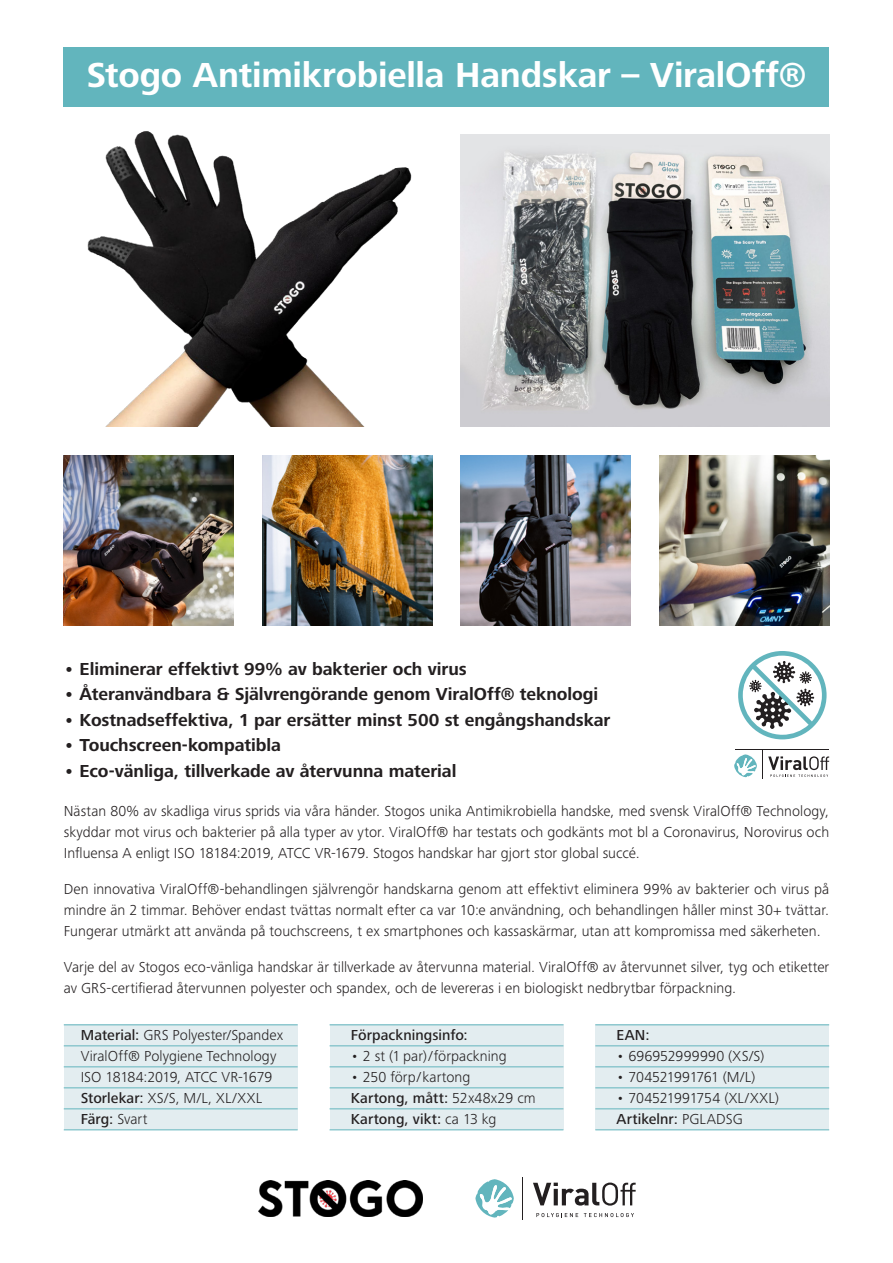
<style>
.page{position:relative;width:893px;height:1263px;background:#fff}
.page>*{position:absolute;margin:0;border:0;box-sizing:border-box;transform-origin:0 0}
.t1{font:700 36px "Frutiger Next Pro";letter-spacing:-.005em;color:#fff}
.t2{font:700 18px "Frutiger Next Pro";letter-spacing:-.005em;color:#231f20}
.t3{font:300 15px/21px "Frutiger Next Pro";color:#231f20;text-align:justify}
.t4{font:500 15px "Frutiger Next Pro";letter-spacing:.005em;color:#231f20}
.t5{font:300 15px "Frutiger Next Pro";letter-spacing:-.025em;color:#231f20}
.t6{font:300 15px "Frutiger Next Pro";letter-spacing:-.02em;color:#231f20}
.t7{font:300 15px "Frutiger Next Pro";letter-spacing:-.035em;color:#231f20}
.s1{font-weight:500}
.s2{font-weight:300}
</style>
<div class="page">
<div style="left:64px;top:47px;width:765px;height:59px;background:#62b5bd"></div>
<svg style="left:738px;top:651px;width:89px;height:88px"></svg>
<svg style="left:734px;top:749px;width:95px;height:29px"></svg>
<div style="left:64px;top:1025px;width:234px;height:105px;background:#e3edf0"></div>
<hr style="left:64px;top:1024px;width:234px;height:1px;background:#62b5bd">
<hr style="left:64px;top:1045px;width:234px;height:1px;background:#62b5bd">
<hr style="left:64px;top:1066px;width:234px;height:1px;background:#62b5bd">
<hr style="left:64px;top:1087px;width:234px;height:1px;background:#62b5bd">
<hr style="left:64px;top:1108px;width:234px;height:1px;background:#62b5bd">
<hr style="left:64px;top:1129px;width:234px;height:1px;background:#62b5bd">
<div style="left:330px;top:1025px;width:233px;height:105px;background:#e3edf0"></div>
<hr style="left:330px;top:1024px;width:233px;height:1px;background:#62b5bd">
<hr style="left:330px;top:1045px;width:233px;height:1px;background:#62b5bd">
<hr style="left:330px;top:1066px;width:233px;height:1px;background:#62b5bd">
<hr style="left:330px;top:1087px;width:233px;height:1px;background:#62b5bd">
<hr style="left:330px;top:1108px;width:233px;height:1px;background:#62b5bd">
<hr style="left:330px;top:1129px;width:233px;height:1px;background:#62b5bd">
<div style="left:595px;top:1025px;width:234px;height:105px;background:#e3edf0"></div>
<hr style="left:595px;top:1024px;width:234px;height:1px;background:#62b5bd">
<hr style="left:595px;top:1045px;width:234px;height:1px;background:#62b5bd">
<hr style="left:595px;top:1066px;width:234px;height:1px;background:#62b5bd">
<hr style="left:595px;top:1087px;width:234px;height:1px;background:#62b5bd">
<hr style="left:595px;top:1108px;width:234px;height:1px;background:#62b5bd">
<hr style="left:595px;top:1129px;width:234px;height:1px;background:#62b5bd">
<img style="left:82px;top:106px;width:332px;height:321px">
<img style="left:461px;top:135px;width:368px;height:292px">
<img style="left:64px;top:455px;width:170px;height:170px">
<img style="left:262px;top:455px;width:170px;height:170px">
<img style="left:461px;top:455px;width:170px;height:170px">
<img style="left:659px;top:455px;width:170px;height:170px">
<svg style="left:258px;top:1210px;width:154px;height:7px"></svg>
<img style="left:259px;top:1180px;width:164px;height:36px">
<hr style="left:523px;top:1177px;width:1px;height:43px;background:#231f20">
<svg style="left:533px;top:1182px;width:103px;height:23px"></svg>
<svg style="left:536px;top:1213px;width:42px;height:4px"></svg>
<svg style="left:584px;top:1213px;width:50px;height:4px"></svg>
<svg style="left:475px;top:1179px;width:39px;height:38px"></svg>
<p class="t1" style="left:86px;top:54px;width:721px">Stogo Antimikrobiella Handskar – ViralOff®</p>
<p class="t2" style="left:64px;top:658px;width:405px">• Eliminerar effektivt 99% av bakterier och virus</p>
<p class="t2" style="left:64px;top:684px;width:536px">• Återanvändbara &amp; Självrengörande genom ViralOff® teknologi</p>
<p class="t2" style="left:64px;top:709px;width:548px">• Kostnadseffektiva, 1 par ersätter minst 500 st engångshandskar</p>
<p class="t2" style="left:64px;top:735px;width:219px">• Touchscreen-kompatibla</p>
<p class="t2" style="left:64px;top:760px;width:394px">• Eco-vänliga, tillverkade av återvunna material</p>
<p class="t3" style="left:64px;top:800px;width:767px">Nästan 80% av skadliga virus sprids via våra händer. Stogos unika Antimikrobiella handske, med svensk ViralOff® Technology, skyddar mot virus och bakterier på alla typer av ytor. ViralOff® har testats och godkänts mot bl a Coronavirus, Norovirus och Influensa A enligt ISO 18184:2019, ATCC VR-1679. Stogos handskar har gjort stor global succé.</p>
<p class="t3" style="left:64px;top:878px;width:767px">Den innovativa ViralOff®-behandlingen självrengör handskarna genom att effektivt eliminera 99% av bakterier och virus på mindre än 2 timmar. Behöver endast tvättas normalt efter ca var 10:e användning, och behandlingen håller minst 30+ tvättar.<br>Fungerar utmärkt att använda på touchscreens, t ex smartphones och kassaskärmar, utan att kompromissa med säkerheten.</p>
<p class="t3" style="left:64px;top:956px;width:767px">Varje del av Stogos eco-vänliga handskar är tillverkade av återvunna material. ViralOff® av återvunnet silver, tyg och etiketter av GRS-certifierad återvunnen polyester och spandex, och de levereras i en biologiskt nedbrytbar förpackning.</p>
<p class="t3" style="left:81px;top:1024px;width:204px"><span class="s1">Material:</span> GRS Polyester/Spandex</p>
<p class="t3" style="left:81px;top:1045px;width:197px">ViralOff® Polygiene Technology</p>
<p class="t5" style="left:81px;top:1068px;width:193px">ISO 18184:2019, ATCC VR-1679</p>
<p class="t3" style="left:81px;top:1087px;width:183px"><span class="s1">Storlekar:</span> XS/S, M/L, XL/XXL</p>
<p class="t4" style="left:81px;top:1110px;width:68px">Färg: <span class="s2">Svart</span></p>
<p class="t4" style="left:351px;top:1026px;width:119px">Förpackningsinfo:</p>
<p class="t3" style="left:351px;top:1045px;width:157px">• 2 st (1 par)/förpackning</p>
<p class="t3" style="left:351px;top:1066px;width:121px">• 250 förp/kartong</p>
<p class="t4" style="left:351px;top:1089px;width:186px">Kartong, mått: <span class="s2">52x48x29 cm</span></p>
<p class="t4" style="left:351px;top:1110px;width:147px">Kartong, vikt: <span class="s2">ca 13 kg</span></p>
<p class="t4" style="left:617px;top:1026px;width:35px">EAN:</p>
<p class="t3" style="left:617px;top:1045px;width:149px">• 696952999990 (XS/S)</p>
<p class="t7" style="left:617px;top:1068px;width:140px">• 704521991761 (M/L)</p>
<p class="t6" style="left:617px;top:1089px;width:164px">• 704521991754 (XL/XXL)</p>
<p class="t4" style="left:617px;top:1110px;width:128px">Artikelnr: <span class="s2">PGLADSG</span></p>
</div>
